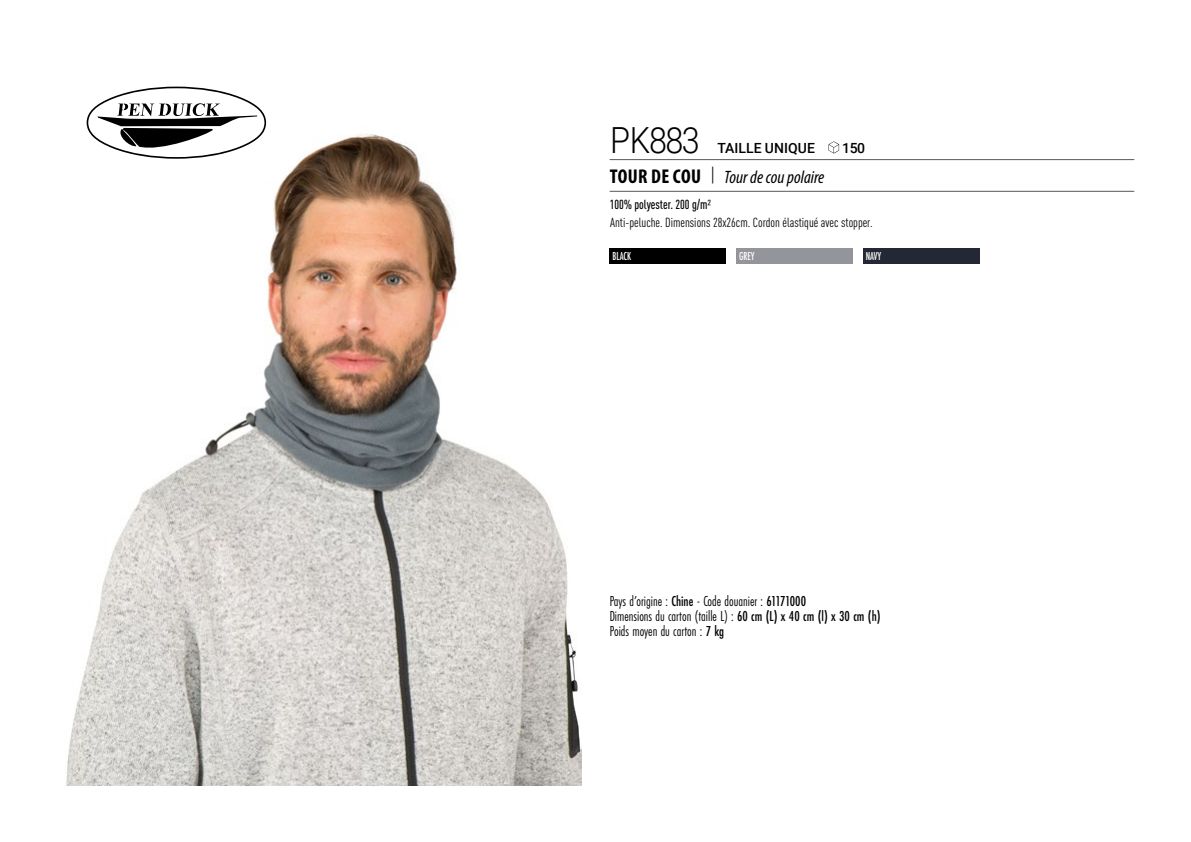
<style>
.page{position:relative;width:1191px;height:842px;background:#fff}
.page>*{position:absolute;margin:0;border:0;box-sizing:border-box;transform-origin:0 0}
.t1{font:300 36px "Roboto";letter-spacing:-.04em;color:#000;scale:.9 1}
.t2{font:italic 18px "Myriad Variable Concept";color:#000}
.t3{font:15px "Futura PT Cond";color:#000;scale:.95 1}
.t4{font:500 14px "Roboto";letter-spacing:.005em;color:#000}
.t5{font:condensed 13px "DIN Pro";color:#000}
.grammage_2020{font:500 condensed 13px "DIN Pro";color:#000;scale:.95 1}
.Coloris_nuancier_blanc{font:500 12px "Futura PT Cond";letter-spacing:-.01em;color:#fff;scale:.9 1}
.s1{font-family:"Myriad Pro";font-weight:700;font-style:normal;font-stretch:condensed;font-size:20px}
.s2{font-family:"Roboto Condensed";font-weight:300;font-style:normal;font-size:20px}
.s3{font-weight:500}
</style>
<div class="page">
<img style="left:66px;top:134px;width:515px;height:651px">
<svg style="left:85px;top:86px;width:183px;height:74px"></svg>
<div style="left:609px;top:249px;width:117px;height:15px;background:#000"></div>
<div style="left:736px;top:249px;width:116px;height:15px;background:#94949b"></div>
<div style="left:863px;top:249px;width:116px;height:15px;background:#232834"></div>
<hr style="left:609px;top:159px;width:525px;height:1px;background:#575756">
<hr style="left:609px;top:191px;width:525px;height:1px;background:#575756">
<svg style="left:828px;top:141px;width:11px;height:13px"></svg>
<p class="t1" style="left:610px;top:115px;width:101px">PK883</p>
<p class="t4" style="left:717px;top:138px;width:99px">TAILLE UNIQUE</p>
<p class="t4" style="left:842px;top:138px;width:25px">150</p>
<p class="t2" style="left:610px;top:166px;width:216px"><span class="s1">TOUR DE COU</span> <span class="s2">|</span> Tour de cou polaire</p>
<p class="grammage_2020" style="left:609px;top:194px;width:108px">100% polyester. 200 g/m2</p>
<p class="t5" style="left:610px;top:213px;width:264px">Anti-peluche. Dimensions 28x26cm. Cordon élastiqué avec stopper.</p>
<p class="Coloris_nuancier_blanc" style="left:612px;top:249px;width:22px">BLACK</p>
<p class="Coloris_nuancier_blanc" style="left:739px;top:249px;width:19px">GREY</p>
<p class="Coloris_nuancier_blanc" style="left:866px;top:249px;width:18px">NAVY</p>
<p class="t3" style="left:609px;top:592px;width:208px">Pays d’origine : <span class="s3">Chine</span> - Code douanier : <span class="s3">61171000</span></p>
<p class="t3" style="left:609px;top:607px;width:287px">Dimensions du carton (taille L) : <span class="s3">60 cm (L) x 40 cm (l) x 30 cm (h)</span></p>
<p class="t3" style="left:609px;top:622px;width:122px">Poids moyen du carton : <span class="s3">7 kg</span></p>
</div>
